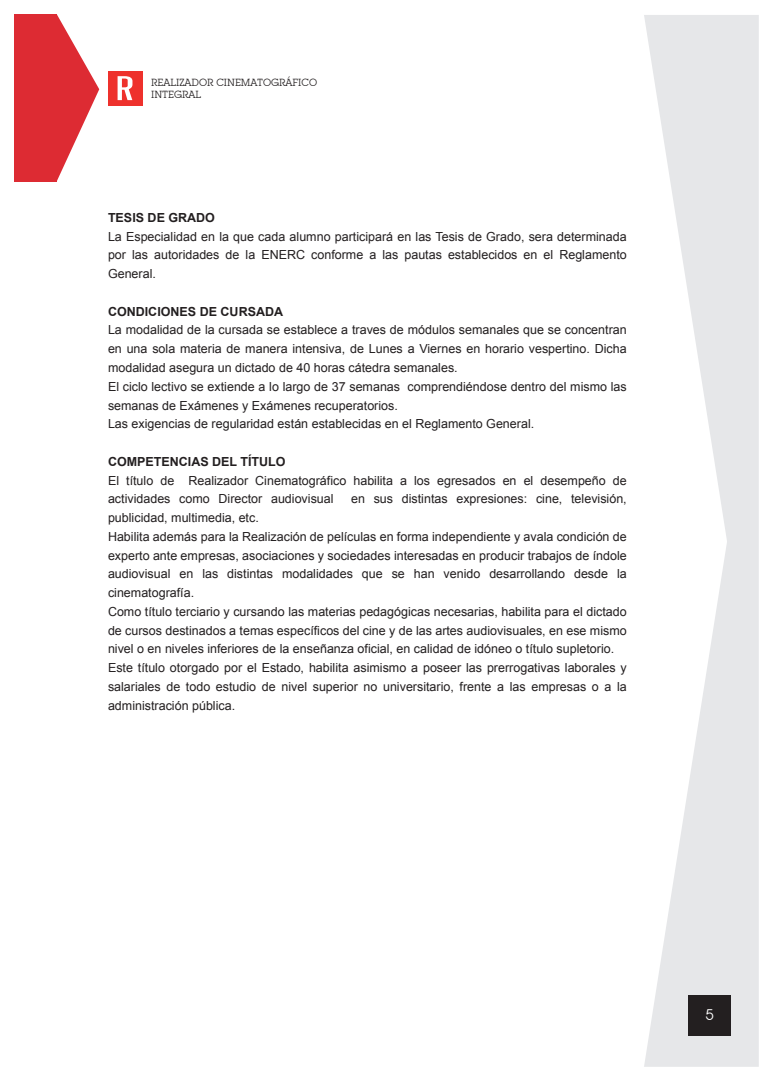
<style>
.page{position:relative;width:773px;height:1081px;background:#fff}
.page>*{position:absolute;margin:0;border:0;box-sizing:border-box;transform-origin:0 0}
.t1{font:15px "Lubalin Graph IT Cby BT";color:#fff}
.t2{font:12.5px/18.8px "Arial";color:#231f20}
.t3{font:700 12.5px "Arial";color:#231f20}
.t4{font:10.12px/12.1px "Lubalin Graph IT Cby BT";color:#231f20}
</style>
<div class="page">
<svg style="left:644px;top:15px;width:114px;height:1052px;fill:#e6e7e9"></svg>
<div style="left:14px;top:14px;width:43px;height:167px;background:#dd2b33"></div>
<svg style="left:57px;top:15px;width:42px;height:166px"></svg>
<div style="left:108px;top:71px;width:34px;height:34px;background:#ee312c"></div>
<svg style="left:117px;top:76px;width:15px;height:24px"></svg>
<div style="left:688px;top:995px;width:42px;height:40px;background:#231f20"></div>
<p class="t4" style="left:151px;top:76px;width:167px">REALIZADOR CINEMATOGRÁFICO<br>INTEGRAL</p>
<p class="t3" style="left:108px;top:209px;width:108px">TESIS DE GRADO</p>
<p class="t2" style="left:108px;top:227px;width:520px;text-align:justify">La Especialidad en la que cada alumno participará en las Tesis de Grado, sera determinada por las autoridades de la ENERC conforme a las pautas establecidos en el Reglamento General.</p>
<p class="t3" style="left:108px;top:303px;width:177px">CONDICIONES DE CURSADA</p>
<p class="t2" style="left:108px;top:321px;width:520px">La modalidad de la cursada se establece a traves de módulos semanales que se concentran en una sola materia de manera intensiva, de Lunes a Viernes en horario vespertino. Dicha modalidad asegura un dictado de 40 horas cátedra semanales.<br>El ciclo lectivo se extiende a lo largo de 37 semanas comprendiéndose dentro del mismo las semanas de Exámenes y Exámenes recuperatorios.<br>Las exigencias de regularidad están establecidas en el Reglamento General.</p>
<p class="t3" style="left:108px;top:453px;width:179px">COMPETENCIAS DEL TÍTULO</p>
<p class="t2" style="left:108px;top:471px;width:520px">El título de Realizador Cinematográfico habilita a los egresados en el desempeño de actividades como Director audiovisual</p>
<p class="t2" style="left:351px;top:490px;width:277px">en sus distintas expresiones: cine, televisión,</p>
<p class="t2" style="left:108px;top:508px;width:520px">publicidad, multimedia, etc.<br>Habilita además para la Realización de películas en forma independiente y avala condición de experto ante empresas, asociaciones y sociedades interesadas en producir trabajos de índole audiovisual en las distintas modalidades que se han venido desarrollando desde la cinematografía.<br>Como título terciario y cursando las materias pedagógicas necesarias, habilita para el dictado de cursos destinados a temas específicos del cine y de las artes audiovisuales, en ese mismo nivel o en niveles inferiores de la enseñanza oficial, en calidad de idóneo o título supletorio.<br>Este título otorgado por el Estado, habilita asimismo a poseer las prerrogativas laborales y salariales de todo estudio de nivel superior no universitario, frente a las empresas o a la administración pública.</p>
<p class="t1" style="left:705px;top:1005px;width:10px">5</p>
</div>
